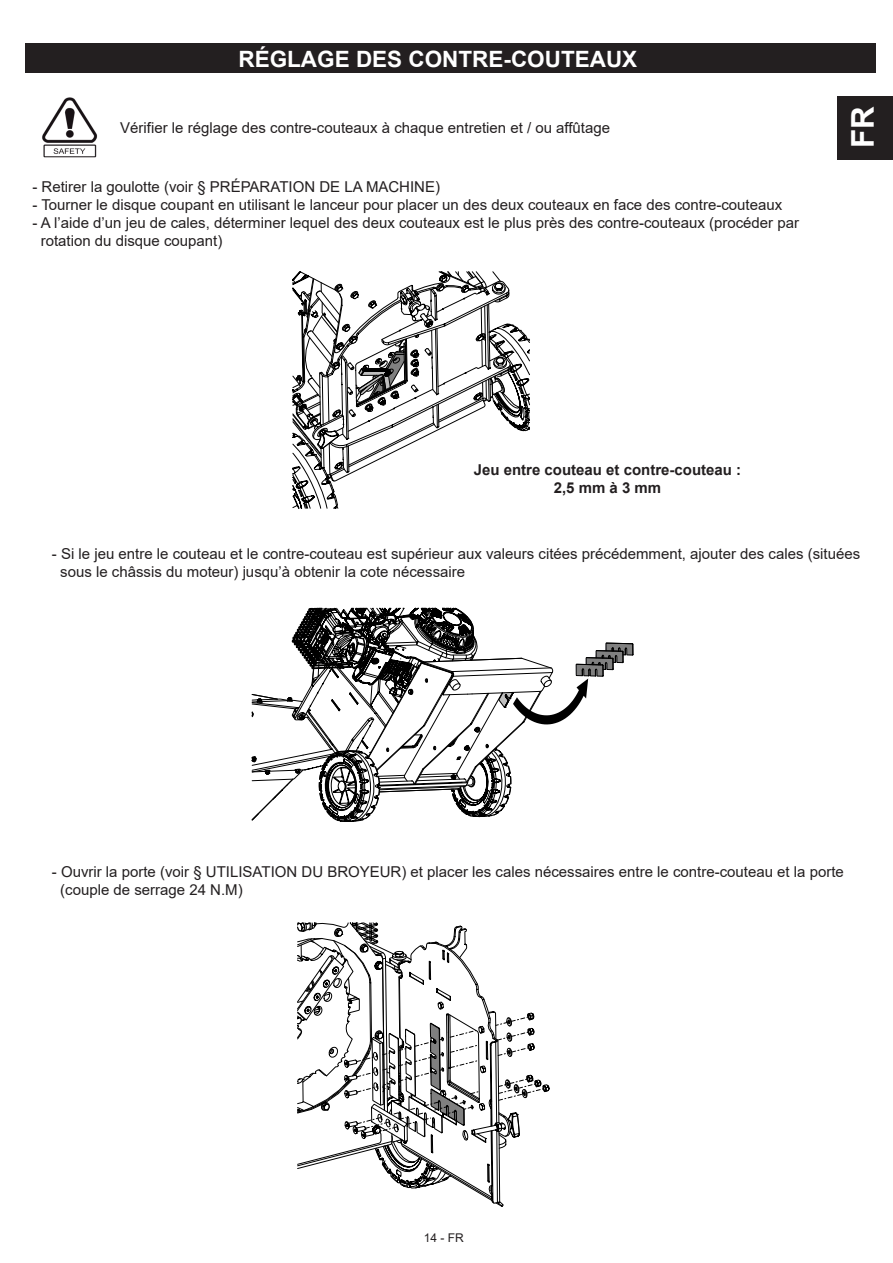
<style>
.page{position:relative;width:893px;height:1263px;background:#fff}
.page>*{position:absolute;margin:0;border:0;box-sizing:border-box;transform-origin:0 0}
.t1{font:700 31.35px "Arial";color:#fff}
.t2{font:700 22.5px "Arial";color:#fff}
.t3{font:15px/18px "Arial";color:#231f20}
.t4{font:700 15px/18px "Arial";color:#231f20;text-align:center}
.t5{font:12px "Arial";color:#231f20}
</style>
<div class="page">
<svg style="left:293px;top:272px;width:236px;height:236px"></svg>
<svg style="left:252px;top:607px;width:382px;height:215px"></svg>
<svg style="left:297px;top:923px;width:252px;height:284px"></svg>
<div style="left:25px;top:43px;width:850px;height:30px;background:#231f20"></div>
<div style="left:837px;top:96px;width:55px;height:64px;background:#231f20"></div>
<img style="left:42px;top:97px;width:56px;height:61px">
<h2 class="t2" style="left:238px;top:43px;width:400px">RÉGLAGE DES CONTRE-COUTEAUX</h2>
<p class="t3" style="left:120px;top:118px;width:491px">Vérifier le réglage des contre-couteaux à chaque entretien et / ou affûtage</p>
<p class="t3" style="left:32px;top:178px;width:409px">- Retirer la goulotte (voir § PRÉPARATION DE LA MACHINE)</p>
<p class="t3" style="left:32px;top:196px;width:751px">- Tourner le disque coupant en utilisant le lanceur pour placer un des deux couteaux en face des contre-couteaux</p>
<p class="t3" style="left:41px;top:214px;width:759px;text-indent:-8px">- A l’aide d’un jeu de cales, déterminer lequel des deux couteaux est le plus près des contre-couteaux (procéder par rotation du disque coupant)</p>
<h1 class="t1" style="left:840px;top:148px;width:43px;rotate:-90deg">FR</h1>
<p class="t4" style="left:473px;top:461px;width:269px">Jeu entre couteau et contre-couteau :<br>2,5 mm à 3 mm</p>
<p class="t3" style="left:60px;top:545px;width:801px;text-indent:-8px">- Si le jeu entre le couteau et le contre-couteau est supérieur aux valeurs citées précédemment, ajouter des cales (situées sous le châssis du moteur) jusqu’à obtenir la cote nécessaire</p>
<p class="t3" style="left:60px;top:863px;width:785px;text-indent:-8px">- Ouvrir la porte (voir § UTILISATION DU BROYEUR) et placer les cales nécessaires entre le contre-couteau et la porte (couple de serrage 24 N.M)</p>
<p class="t5" style="left:424px;top:1229px;width:41px">14 - FR</p>
</div>
